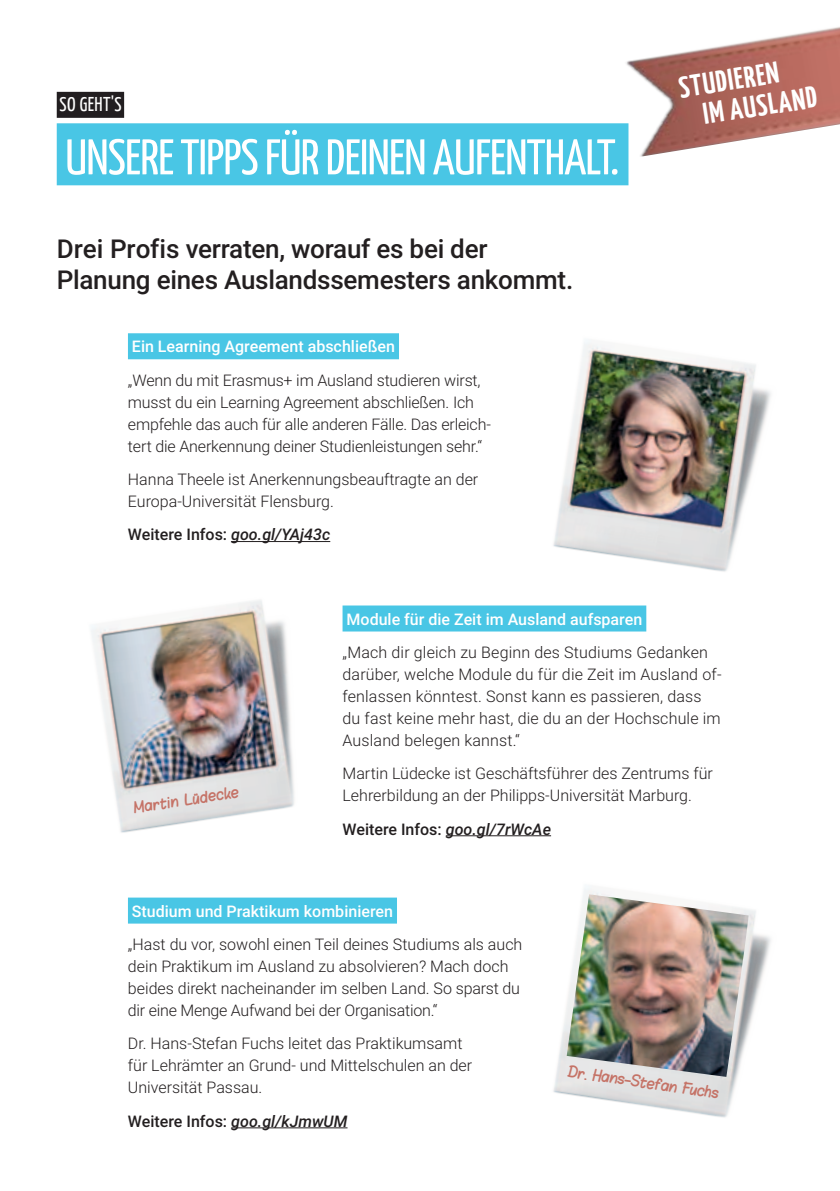
<style>
.page{position:relative;width:840px;height:1191px;background:#fff}
.page>*{position:absolute;margin:0;border:0;box-sizing:border-box;transform-origin:0 0}
.t1{font:50px "Yanone Kaffeesatz";letter-spacing:-.015em;color:#fff}
.t2{font:700 30px/30.2px "Yanone Kaffeesatz";color:#fff}
.t3{font:500 26px/31.2px "Roboto";letter-spacing:-.01em;color:#231f20}
.t4{font:20px "Yanone Kaffeesatz";letter-spacing:.02em;color:#fff}
.t5{font:300 16px/22px "Roboto";color:#231f20}
.t6{font:500 16px "Roboto";color:#fff}
.t7{font:500 16px "Roboto";color:#231f20}
.t8{font:12px "Blokletters Viltstift";color:#c57367}
.s1{font-style:italic}
</style>
<div class="page">
<div style="left:57px;top:123px;width:571px;height:62px;background:#49c6e5"></div>
<div style="left:57px;top:92px;width:67px;height:26px;background:#221e20"></div>
<div style="left:128px;top:333px;width:271px;height:26px;background:#49c6e5"></div>
<hr style="left:231px;top:541px;width:99px;height:1px;background:#231f20">
<img style="left:553px;top:340px;width:218px;height:232px">
<div style="left:342px;top:605px;width:304px;height:26px;background:#49c6e5"></div>
<hr style="left:445px;top:835px;width:105px;height:1px;background:#231f20">
<img style="left:91px;top:600px;width:203px;height:233px">
<img style="left:553px;top:886px;width:218px;height:232px">
<div style="left:128px;top:897px;width:269px;height:26px;background:#49c6e5"></div>
<hr style="left:231px;top:1127px;width:116px;height:1px;background:#231f20">
<img style="left:566px;top:894px;width:182px;height:183px">
<img style="left:594px;top:27px;width:245px;height:135px">
<p class="t4" style="left:60px;top:92px;width:64px">SO GEHT'S</p>
<h1 class="t1" style="left:65px;top:126px;width:555px">UNSERE TIPPS FÜR DEINEN AUFENTHALT.</h1>
<p class="t3" style="left:57px;top:232px;width:517px">Drei Profis verraten, worauf es bei der<br>Planung eines Auslandssemesters ankommt.</p>
<p class="t6" style="left:132px;top:335px;width:264px">Ein Learning Agreement abschließen</p>
<p class="t5" style="left:128px;top:368px;width:364px">„Wenn du mit Erasmus+ im Ausland studieren wirst, musst du ein Learning Agreement abschließen. Ich empfehle das auch für alle anderen Fälle. Das erleich&shy;tert die Anerkennung deiner Studienleistungen sehr.“</p>
<p class="t5" style="left:128px;top:468px;width:351px">Hanna Theele ist Anerkennungsbeauftragte an der<br>Europa-Universität Flensburg.</p>
<p class="t7" style="left:128px;top:523px;width:204px">Weitere Infos: <span class="s1">goo.gl/YAj43c</span></p>
<h2 class="t2" style="left:695px;top:69px;width:116px;text-indent:-20px;rotate:-9deg">STUDIEREN<br>IM AUSLAND</h2>
<p class="t8" style="left:132px;top:798px;width:108px;rotate:-9deg">Martin Lüdecke</p>
<p class="t6" style="left:346px;top:607px;width:297px">Module für die Zeit im Ausland aufsparen</p>
<p class="t5" style="left:342px;top:640px;width:380px">„Mach dir gleich zu Beginn des Studiums Gedanken darüber, welche Module du für die Zeit im Ausland of&shy;fenlassen könntest. Sonst kann es passieren, dass du fast keine mehr hast, die du an der Hochschule im Ausland belegen kannst.“</p>
<p class="t5" style="left:342px;top:762px;width:372px">Martin Lüdecke ist Geschäftsführer des Zentrums für<br>Lehrerbildung an der Philipps- Universität Marburg.</p>
<p class="t7" style="left:342px;top:817px;width:210px">Weitere Infos: <span class="s1">goo.gl/7rWcAe</span></p>
<p class="t6" style="left:132px;top:899px;width:262px">Studium und Praktikum kombinieren</p>
<p class="t5" style="left:128px;top:932px;width:395px">„Hast du vor, sowohl einen Teil deines Studiums als auch dein Praktikum im Ausland zu absolvieren? Mach doch beides direkt nacheinander im selben Land. So sparst du dir eine Menge Aufwand bei der Organisation.“</p>
<p class="t5" style="left:128px;top:1032px;width:345px">Dr. Hans-Stefan Fuchs leitet das Praktikumsamt für Lehr ämter an Grund- und Mittelschulen an der<br>Universität Passau.</p>
<p class="t7" style="left:128px;top:1109px;width:221px">Weitere Infos: <span class="s1">goo.gl/kJmwUM</span></p>
<p class="t8" style="left:569px;top:1060px;width:154px;rotate:9deg">Dr. Hans-Stefan Fuchs</p>
</div>
